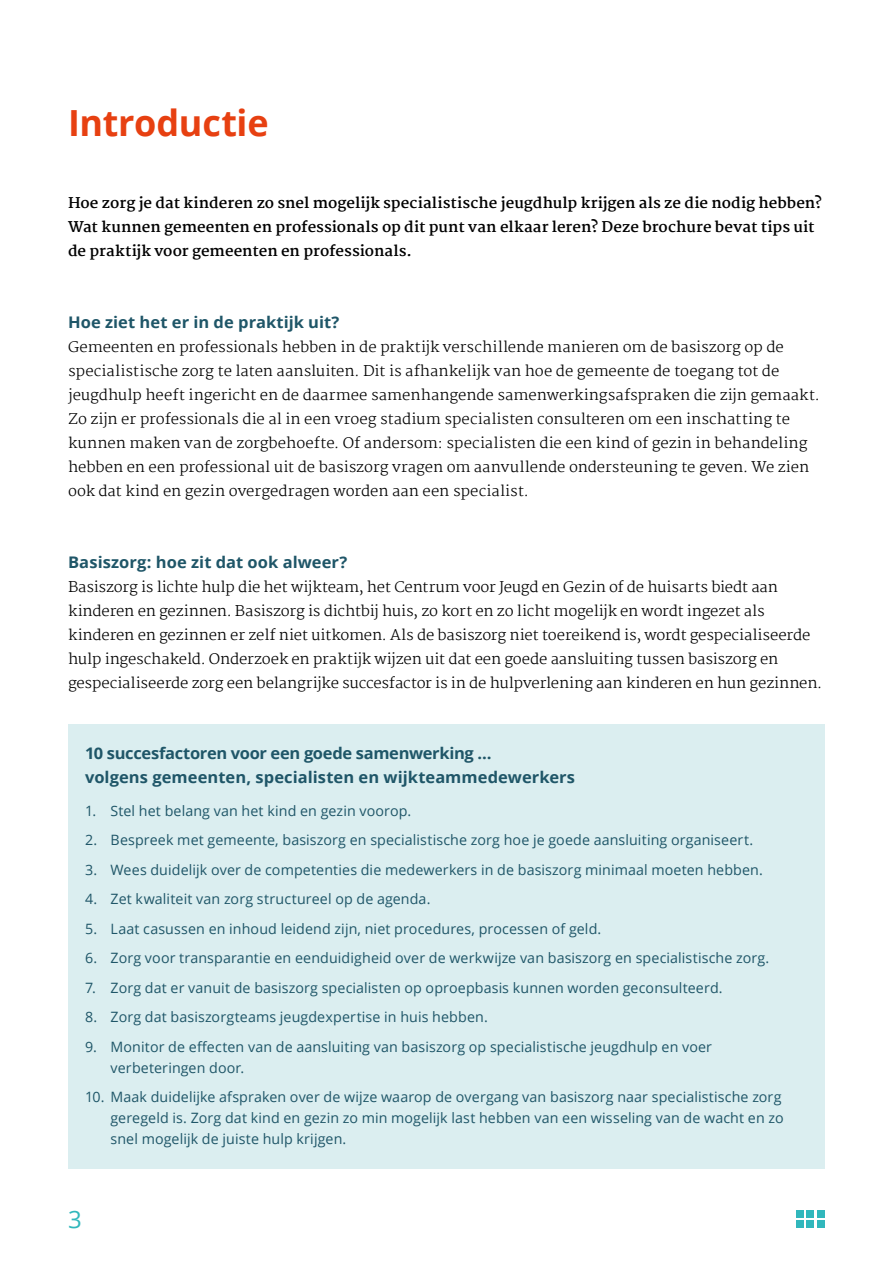
<style>
.page{position:relative;width:893px;height:1263px;background:#fff}
.page>*{position:absolute;margin:0;border:0;box-sizing:border-box;transform-origin:0 0}
.t1{font:700 36px "Open Sans";letter-spacing:-.005em;color:#e74011}
.t2{font:24px "Open Sans";color:#31b7bc}
.body_schreefloos{font:700 16.05px/24px "Open Sans";color:#1f5668}
.tussenkopje{font:700 16.05px "Open Sans";letter-spacing:.005em;color:#1f5668}
.body_schreef{font:300 14.55px/24px "Martel";letter-spacing:-.005em;color:#000}
.body_schreef-2{font:700 14.55px/24px "Martel";color:#000}
.body_schreefloos-2{font:14.25px/21px "Open Sans";letter-spacing:.01em;color:#1f5668}
</style>
<div class="page">
<div style="left:68px;top:724px;width:757px;height:444px;background:#dbeef0"></div>
<div style="left:796px;top:1210px;width:8px;height:7px;background:#31b7bc"></div>
<div style="left:796px;top:1220px;width:8px;height:8px;background:#31b7bc"></div>
<div style="left:806px;top:1210px;width:8px;height:7px;background:#31b7bc"></div>
<div style="left:806px;top:1220px;width:8px;height:8px;background:#31b7bc"></div>
<div style="left:817px;top:1210px;width:7px;height:7px;background:#31b7bc"></div>
<div style="left:817px;top:1220px;width:7px;height:8px;background:#31b7bc"></div>
<p class="t1" style="left:68px;top:98px;width:202px">Introductie</p>
<p class="body_schreef-2" style="left:68px;top:191px;width:755px">Hoe zorg je dat kinderen zo snel mogelijk specialistische jeugdhulp krijgen als ze die nodig hebben?<br>Wat kunnen gemeenten en professionals op dit punt van elkaar leren? Deze brochure bevat tips uit de praktijk voor gemeenten en professionals.</p>
<p class="tussenkopje" style="left:68px;top:311px;width:273px">Hoe ziet het er in de praktijk uit?</p>
<p class="body_schreef" style="left:68px;top:335px;width:753px">Gemeenten en professionals hebben in de praktijk verschillende manieren om de basiszorg op de specialistische zorg te laten aansluiten. Dit is afhankelijk van hoe de gemeente de toegang tot de jeugdhulp heeft ingericht en de daarmee samenhangende samenwerkingsafspraken die zijn gemaakt.<br>Zo zijn er professionals die al in een vroeg stadium specialisten consulteren om een inschatting te kunnen maken van de zorgbehoefte. Of andersom: specialisten die een kind of gezin in behandeling hebben en een professional uit de basiszorg vragen om aanvullende ondersteuning te geven. We zien ook dat kind en gezin overgedragen worden aan een specialist.</p>
<p class="tussenkopje" style="left:68px;top:551px;width:281px">Basiszorg: hoe zit dat ook alweer?</p>
<p class="body_schreef" style="left:68px;top:575px;width:756px">Basiszorg is lichte hulp die het wijkteam, het Centrum voor Jeugd en Gezin of de huisarts biedt aan kinderen en gezinnen. Basiszorg is dichtbij huis, zo kort en zo licht mogelijk en wordt ingezet als kinderen en gezinnen er zelf niet uitkomen. Als de basiszorg niet toereikend is, wordt gespecialiseerde hulp ingeschakeld. Onderzoek en praktijk wijzen uit dat een goede aansluiting tussen basiszorg en gespecialiseerde zorg een belangrijke succesfactor is in de hulpverlening aan kinderen en hun gezinnen.</p>
<p class="body_schreefloos" style="left:85px;top:740px;width:492px">10 succesfactoren voor een goede samenwerking …<br>volgens gemeenten, specialisten en wijkteammedewerkers</p>
<p class="body_schreefloos-2" style="left:85px;top:799px;width:328px">1. Stel het belang van het kind en gezin voorop.</p>
<p class="body_schreefloos-2" style="left:85px;top:829px;width:670px">2. Bespreek met gemeente, basiszorg en specialistische zorg hoe je goede aansluiting organiseert.</p>
<p class="body_schreefloos-2" style="left:85px;top:858px;width:679px">3. Wees duidelijk over de competenties die medewerkers in de basiszorg minimaal moeten hebben.</p>
<p class="body_schreefloos-2" style="left:85px;top:888px;width:347px">4. Zet kwaliteit van zorg structureel op de agenda.</p>
<p class="body_schreefloos-2" style="left:85px;top:918px;width:518px">5. Laat casussen en inhoud leidend zijn, niet procedures, processen of geld.</p>
<p class="body_schreefloos-2" style="left:85px;top:947px;width:686px">6. Zorg voor transparantie en eenduidigheid over de werkwijze van basiszorg en specialistische zorg.</p>
<p class="body_schreefloos-2" style="left:85px;top:977px;width:639px">7. Zorg dat er vanuit de basiszorg specialisten op oproepbasis kunnen worden geconsulteerd.</p>
<p class="body_schreefloos-2" style="left:85px;top:1006px;width:404px">8. Zorg dat basiszorgteams jeugdexpertise in huis hebben.</p>
<p class="body_schreefloos-2" style="left:111px;top:1036px;width:603px;text-indent:-26px">9. Monitor de effecten van de aansluiting van basiszorg op specialistische jeugdhulp en voer verbeteringen door.</p>
<p class="body_schreefloos-2" style="left:111px;top:1086px;width:675px;text-indent:-26px">10. Maak duidelijke afspraken over de wijze waarop de overgang van basiszorg naar specialistische zorg geregeld is. Zorg dat kind en gezin zo min mogelijk last hebben van een wisseling van de wacht en zo snel mogelijk de juiste hulp krijgen.</p>
<h2 class="t2" style="left:68px;top:1203px;width:15px">3</h2>
</div>
